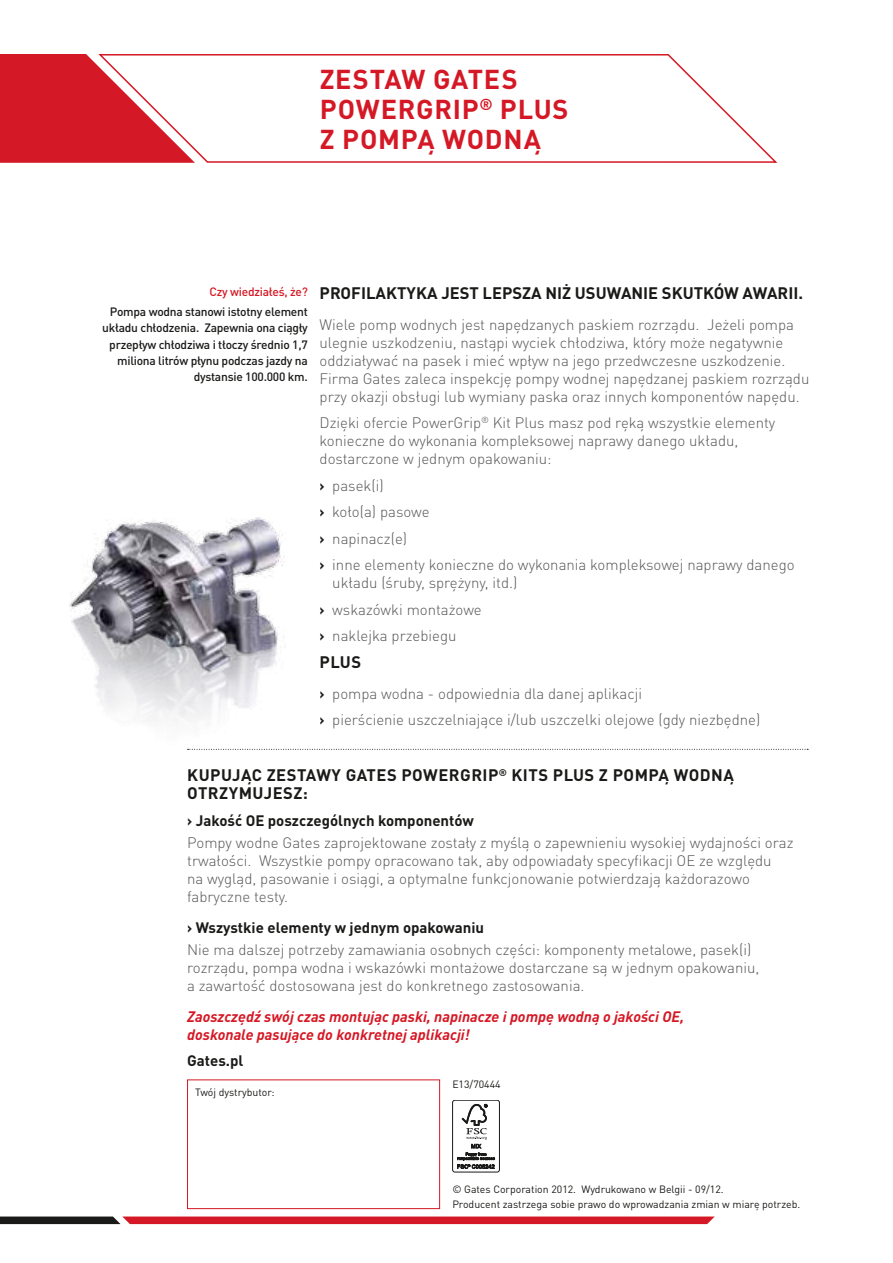
<style>
.page{position:relative;width:893px;height:1263px;background:#fff}
.page>*{position:absolute;margin:0;border:0;box-sizing:border-box;transform-origin:0 0}
.t1{font:700 27px/30px "DIN Pro";letter-spacing:.025em;color:#d51825}
.t2{font:700 16.5px/18px "DIN Pro";letter-spacing:.03em;color:#1a1a18}
.t3{font:700 16.5px "DIN Pro";letter-spacing:.01em;color:#1a1a18}
.t4{font:300 15px/18px "DIN Pro";color:#565656}
.t5{font:italic 700 15px/18px "DIN Pro";color:#d51825}
.t6{font:700 15px "DIN Pro";color:#1a1a18}
.t7{font:500 12px/16.2px "DIN Pro";letter-spacing:-.02em;color:#1a1a18;text-align:right}
.t8{font:500 12px "DIN Pro";letter-spacing:-.02em;color:#d51825}
.t9{font:10.5px/15.1px "DIN Pro";color:#1a1a18}
.s1{font-weight:700;color:#1a1a18}
</style>
<div class="page">
<svg style="left:195px;top:54px;width:583px;height:109px"></svg>
<svg style="left:0;top:54px;width:195px;height:109px"></svg>
<svg style="left:0;top:1216px;width:715px;height:8px;background:#bc2b35"></svg>
<div style="left:187px;top:1079px;width:253px;height:130px;border:1px solid #d51825"></div>
<img style="left:69px;top:517px;width:230px;height:233px">
<div style="left:452px;top:1100px;width:48px;height:72px;border:1px solid #1a1a18;border-radius:2px"></div>
<svg style="left:457px;top:1104px;width:38px;height:65px"></svg>
<svg style="left:188px;top:749px;width:620px;height:1px"></svg>
<h1 class="t1" style="left:320px;top:61px;width:250px">ZESTAW GATES<br>POWERGRIP<sup>®</sup> PLUS<br>Z POMPĄ WODNĄ</h1>
<p class="t8" style="left:210px;top:282px;width:100px">Czy wiedziałeś, że?</p>
<p class="t7" style="left:102px;top:302px;width:207px">Pompa wodna stanowi istotny element układu chłodzenia. Zapewnia ona ciągły przepływ chłodziwa i tłoczy średnio 1,7 miliona litrów płynu podczas jazdy na dystansie 100.000 km.</p>
<p class="t3" style="left:320px;top:279px;width:485px">PROFILAKTYKA JEST LEPSZA NIŻ USUWANIE SKUTKÓW AWARII.</p>
<p class="t4" style="left:320px;top:314px;width:491px">Wiele pomp wodnych jest napędzanych paskiem rozrządu. Jeżeli pompa ulegnie uszkodzeniu, nastąpi wyciek chłodziwa, który może negatywnie oddziaływać na pasek i mieć wpływ na jego przedwczesne uszkodzenie.<br>Firma Gates zaleca inspekcję pompy wodnej napędzanej paskiem rozrządu przy okazji obsługi lub wymiany paska oraz innych komponentów napędu.</p>
<p class="t4" style="left:320px;top:413px;width:457px">Dzięki ofercie PowerGrip<sup>®</sup> Kit Plus masz pod ręką wszystkie elementy konieczne do wykonania kompleksowej naprawy danego układu, dostarczone w jednym opakowaniu:</p>
<p class="t4" style="left:320px;top:471px;width:477px;line-height:26.5px"><span class="s1">›</span> pasek(i)<br><span class="s1">›</span> koło(a) pasowe<br><span class="s1">›</span> napinacz(e)<br><span class="s1">›</span> inne elementy konieczne do wykonania kompleksowej naprawy danego</p>
<p class="t4" style="left:320px;top:568px;width:199px;line-height:26.5px;text-indent:13px">układu (śruby, sprężyny, itd.) <span class="s1">›</span> wskazówki montażowe<br><span class="s1">›</span> naklejka przebiegu</p>
<p class="t3" style="left:320px;top:648px;width:43px">PLUS</p>
<p class="t4" style="left:320px;top:679px;width:442px;line-height:26.5px"><span class="s1">›</span> pompa wodna - odpowiednia dla danej aplikacji<br><span class="s1">›</span> pierścienie uszczelniające i/lub uszczelki olejowe (gdy niezbędne)</p>
<p class="t2" style="left:187px;top:764px;width:548px">KUPUJĄC ZESTAWY GATES POWERGRIP<sup>®</sup> KITS PLUS Z POMPĄ WODNĄ<br>OTRZYMUJESZ:</p>
<p class="t6" style="left:187px;top:808px;width:288px">› Jakość OE poszczególnych komponentów</p>
<p class="t4" style="left:187px;top:832px;width:608px">Pompy wodne Gates zaprojektowane zostały z myślą o zapewnieniu wysokiej wydajności oraz trwałości. Wszystkie pompy opracowano tak, aby odpowiadały specyfikacji OE ze względu<br>na wygląd, pasowanie i osiągi, a optymalne funkcjonowanie potwierdzają każdorazowo fabryczne testy.</p>
<p class="t6" style="left:187px;top:915px;width:298px">› Wszystkie elementy w jednym opakowaniu</p>
<p class="t4" style="left:187px;top:939px;width:574px">Nie ma dalszej potrzeby zamawiania osobnych części: komponenty metalowe, pasek(i) rozrządu, pompa wodna i wskazówki montażowe dostarczane są w jednym opakowaniu, a zawartość dostosowana jest do konkretnego zastosowania.</p>
<p class="t5" style="left:187px;top:1005px;width:499px">Zaoszczędź swój czas montując paski, napinacze i pompę wodną o jakości OE, doskonale pasujące do konkretnej aplikacji!</p>
<p class="t6" style="left:187px;top:1048px;width:58px">Gates.pl</p>
<p class="t9" style="left:195px;top:1083px;width:81px">Twój dystrybutor:</p>
<p class="t9" style="left:452px;top:1075px;width:50px">E13/70444</p>
<p class="t9" style="left:452px;top:1180px;width:349px">© Gates Corporation 2012. Wydrukowano w Belgii - 09/12.<br>Producent zastrzega sobie prawo do wprowadzania zmian w miarę potrzeb.</p>
</div>
